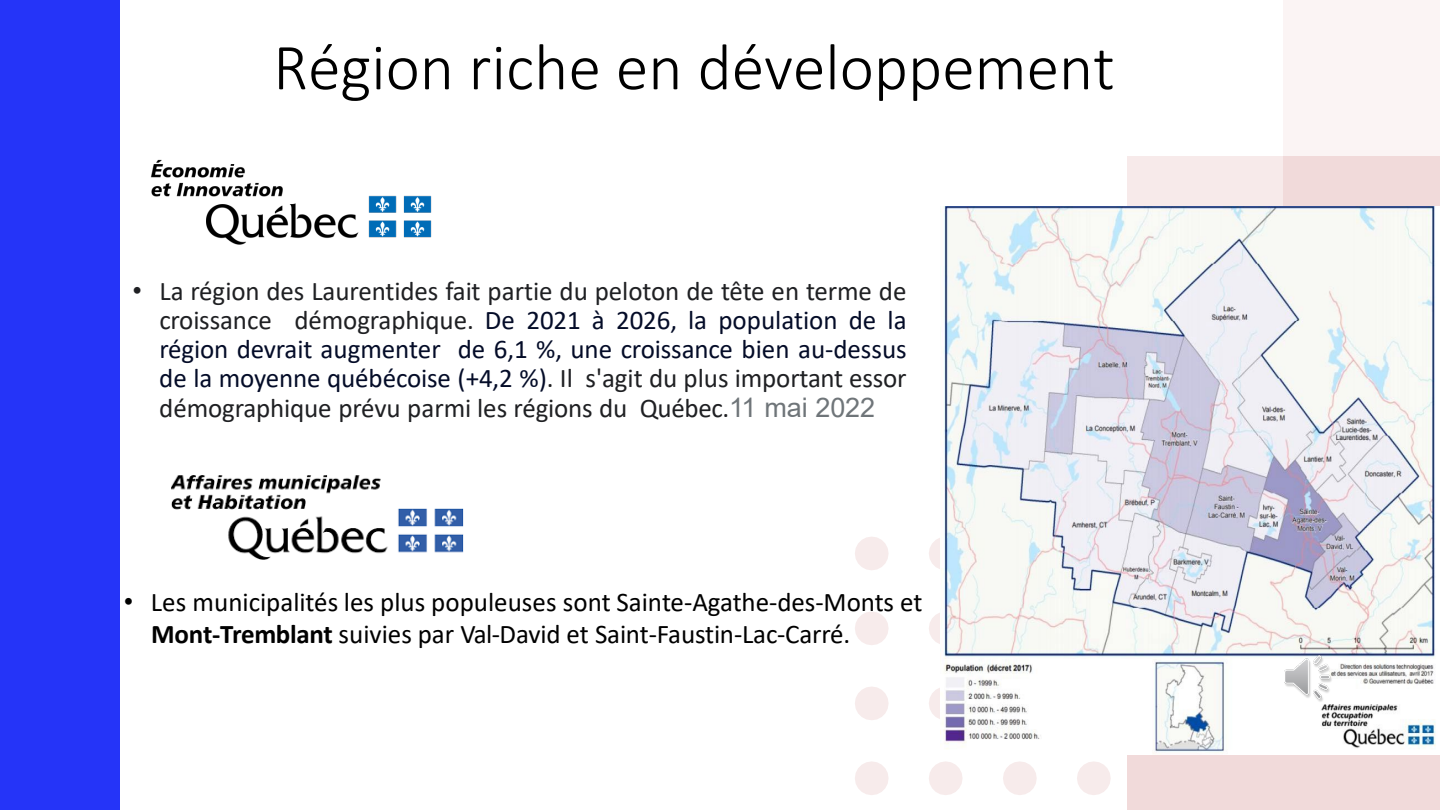
<style>
.page{position:relative;width:1440px;height:810px;background:#fff}
.page>*{position:absolute;margin:0;border:0;box-sizing:border-box;transform-origin:0 0}
.t1{font:300 66px "Calibri";letter-spacing:-.005em;color:#000}
.t2{font:27px/29.2px "Calibri";letter-spacing:-.005em;color:#1f2023;text-align:justify}
.t3{font:27px "Calibri";color:#000}
.s1{font-family:"Arial"}
.s2{color:#040c28}
.s3{font-family:"Arial";color:#6f7579}
.s4{font-weight:700}
</style>
<div class="page">
<svg style="left:855px;top:537px;width:34px;height:33px"></svg>
<svg style="left:929px;top:538px;width:11px;height:31px"></svg>
<svg style="left:855px;top:612px;width:34px;height:33px"></svg>
<svg style="left:855px;top:687px;width:34px;height:33px"></svg>
<svg style="left:855px;top:761px;width:34px;height:34px"></svg>
<svg style="left:929px;top:613px;width:11px;height:31px"></svg>
<svg style="left:929px;top:688px;width:11px;height:31px"></svg>
<svg style="left:929px;top:761px;width:34px;height:34px"></svg>
<svg style="left:1003px;top:761px;width:34px;height:34px"></svg>
<svg style="left:1077px;top:761px;width:34px;height:34px"></svg>
<div style="left:0;top:0;width:119px;height:809px;background:#2534f8"></div>
<div style="left:1284px;top:156px;width:156px;height:155px;background:#f1dada"></div>
<div style="left:1284px;top:0;width:156px;height:156px;background:#fbf4f4"></div>
<div style="left:1128px;top:156px;width:156px;height:155px;background:#f7eaea"></div>
<div style="left:1128px;top:522px;width:312px;height:287px;background:#f1dada"></div>
<img style="left:941px;top:207px;width:499px;height:548px">
<img style="left:151px;top:159px;width:281px;height:86px">
<img style="left:171px;top:475px;width:293px;height:84px">
<img style="left:1285px;top:655px;width:48px;height:48px">
<h2 class="t1" style="left:273px;top:26px;width:843px">Région riche en développement</h2>
<p class="t2" style="left:159px;top:276px;width:749px;text-indent:-27px"><span class="s1">•</span> La région des Laurentides fait partie du peloton de tête en terme de croissance démographique. <span class="s2">De 2021 à 2026, la population de la région devrait augmenter de 6,1 %, une croissance bien au-dessus de la moyenne québécoise (+4,2 %)</span>. Il s'agit du plus important essor démographique prévu parmi les régions du Québec.<span class="s3">11 mai 2022</span></p>
<p class="t3" style="left:124px;top:584px;width:800px"><span class="s1">•</span> Les municipalités les plus populeuses sont Sainte-Agathe-des-Monts et</p>
<p class="t3" style="left:151px;top:615px;width:701px"><span class="s4">Mont-Tremblant</span> suivies par Val-David et Saint-Faustin-Lac-Carré.</p>
</div>
